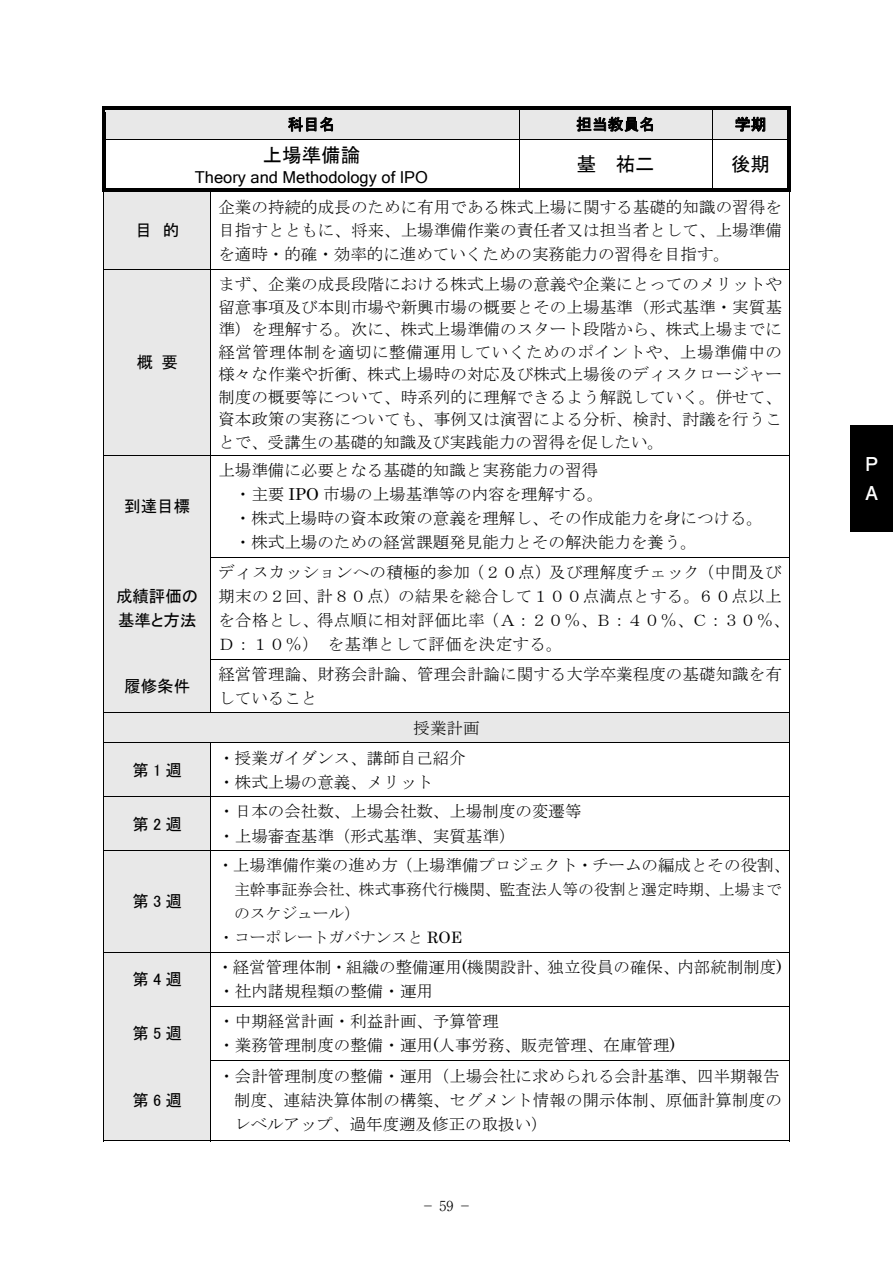
<style>
.page{position:relative;width:893px;height:1263px;background:#fff}
.page>*{position:absolute;margin:0;border:0;box-sizing:border-box;transform-origin:0 0}
.t1{font:19.5px "MS Gothic";color:#000}
.t2{font:700 19.2px/28.7px "Futo Go B101 Pr 6 N";color:#fff}
.t3{font:16.5px/24px "MS Mincho";letter-spacing:.005em;color:#000}
.t4{font:16.5px/24px "MS P Gothic";letter-spacing:.005em;color:#000}
.t5{font:16.5px "Microsoft Sans Serif";color:#000}
.t6{font:15.75px "MS Mincho";color:#000}
.t7{font:15.75px "MS P Gothic";letter-spacing:.005em;color:#000}
.t8{font:300 13.8px "Ryumin Pr 6 N";color:#000}
.s1{font-family:"Century"}
</style>
<div class="page">
<div style="left:850px;top:425px;width:43px;height:106px;background:#000"></div>
<div style="left:105px;top:110px;width:414px;height:29px;background:#e8e8e8"></div>
<svg style="left:288px;top:117px;width:45px;height:15px"></svg>
<div style="left:520px;top:110px;width:192px;height:29px;background:#e8e8e8"></div>
<svg style="left:577px;top:117px;width:76px;height:15px"></svg>
<div style="left:712px;top:110px;width:76px;height:29px;background:#e8e8e8"></div>
<svg style="left:735px;top:117px;width:30px;height:15px"></svg>
<hr style="left:102px;top:106px;width:417px;height:4px;background:#000">
<hr style="left:519px;top:106px;width:193px;height:4px;background:#000">
<hr style="left:712px;top:106px;width:76px;height:4px;background:#000">
<svg style="left:788px;top:106px;width:3px;height:6px"></svg>
<hr style="left:102px;top:112px;width:3px;height:27px;background:#000">
<hr style="left:788px;top:112px;width:3px;height:27px;background:#000">
<hr style="left:105px;top:139px;width:414px;height:1px;background:#000">
<svg style="left:519px;top:110px;width:1px;height:32px"></svg>
<hr style="left:520px;top:139px;width:192px;height:1px;background:#000">
<svg style="left:712px;top:110px;width:1px;height:32px"></svg>
<hr style="left:712px;top:139px;width:76px;height:1px;background:#000">
<hr style="left:102px;top:142px;width:3px;height:47px;background:#000">
<hr style="left:519px;top:142px;width:1px;height:47px;background:#000">
<hr style="left:712px;top:142px;width:1px;height:47px;background:#000">
<hr style="left:788px;top:142px;width:3px;height:47px;background:#000">
<div style="left:104px;top:192px;width:107px;height:77px;background:#e8e8e8"></div>
<svg style="left:102px;top:189px;width:3px;height:6px"></svg>
<hr style="left:105px;top:189px;width:106px;height:3px;background:#000">
<hr style="left:211px;top:189px;width:577px;height:3px;background:#000">
<svg style="left:788px;top:189px;width:3px;height:6px"></svg>
<hr style="left:103px;top:195px;width:1px;height:74px;background:#000">
<hr style="left:211px;top:195px;width:1px;height:74px;background:#000">
<hr style="left:789px;top:195px;width:1px;height:74px;background:#000">
<div style="left:104px;top:270px;width:107px;height:185px;background:#e8e8e8"></div>
<hr style="left:104px;top:269px;width:107px;height:1px;background:#000">
<hr style="left:211px;top:269px;width:578px;height:1px;background:#000">
<hr style="left:103px;top:272px;width:1px;height:183px;background:#000">
<hr style="left:211px;top:272px;width:1px;height:183px;background:#000">
<hr style="left:789px;top:272px;width:1px;height:183px;background:#000">
<div style="left:104px;top:456px;width:107px;height:101px;background:#e8e8e8"></div>
<hr style="left:104px;top:455px;width:107px;height:1px;background:#000">
<hr style="left:211px;top:455px;width:578px;height:1px;background:#000">
<hr style="left:103px;top:458px;width:1px;height:99px;background:#000">
<hr style="left:211px;top:458px;width:1px;height:99px;background:#000">
<hr style="left:789px;top:458px;width:1px;height:99px;background:#000">
<div style="left:104px;top:558px;width:107px;height:101px;background:#e8e8e8"></div>
<hr style="left:104px;top:557px;width:107px;height:1px;background:#000">
<hr style="left:211px;top:557px;width:578px;height:1px;background:#000">
<hr style="left:103px;top:560px;width:1px;height:99px;background:#000">
<hr style="left:211px;top:560px;width:1px;height:99px;background:#000">
<hr style="left:789px;top:560px;width:1px;height:99px;background:#000">
<div style="left:104px;top:659px;width:107px;height:53px;background:#e8e8e8"></div>
<hr style="left:211px;top:659px;width:578px;height:1px;background:#000">
<hr style="left:103px;top:662px;width:1px;height:51px;background:#000">
<hr style="left:211px;top:662px;width:1px;height:51px;background:#000">
<hr style="left:789px;top:662px;width:1px;height:51px;background:#000">
<div style="left:111px;top:716px;width:671px;height:24px;background:#e8e8e8"></div>
<hr style="left:104px;top:713px;width:107px;height:3px;background:#e8e8e8">
<hr style="left:211px;top:713px;width:578px;height:3px;background:#e8e8e8">
<hr style="left:104px;top:740px;width:685px;height:2px;background:#e8e8e8">
<div style="left:104px;top:743px;width:107px;height:53px;background:#e8e8e8"></div>
<svg style="left:103px;top:713px;width:1px;height:33px"></svg>
<hr style="left:104px;top:742px;width:107px;height:1px;background:#000">
<hr style="left:211px;top:742px;width:578px;height:1px;background:#000">
<svg style="left:789px;top:713px;width:1px;height:33px"></svg>
<hr style="left:103px;top:746px;width:1px;height:50px;background:#000">
<hr style="left:211px;top:746px;width:1px;height:50px;background:#000">
<hr style="left:789px;top:746px;width:1px;height:50px;background:#000">
<div style="left:104px;top:797px;width:107px;height:53px;background:#e8e8e8"></div>
<hr style="left:104px;top:796px;width:107px;height:1px;background:#000">
<hr style="left:211px;top:796px;width:578px;height:1px;background:#000">
<hr style="left:103px;top:800px;width:1px;height:50px;background:#000">
<hr style="left:211px;top:800px;width:1px;height:50px;background:#000">
<hr style="left:789px;top:800px;width:1px;height:50px;background:#000">
<div style="left:104px;top:851px;width:107px;height:101px;background:#e8e8e8"></div>
<hr style="left:104px;top:850px;width:107px;height:1px;background:#000">
<hr style="left:211px;top:850px;width:578px;height:1px;background:#000">
<hr style="left:103px;top:853px;width:1px;height:99px;background:#000">
<hr style="left:211px;top:853px;width:1px;height:99px;background:#000">
<hr style="left:789px;top:853px;width:1px;height:99px;background:#000">
<div style="left:104px;top:953px;width:107px;height:53px;background:#e8e8e8"></div>
<hr style="left:104px;top:952px;width:107px;height:1px;background:#000">
<hr style="left:211px;top:952px;width:578px;height:1px;background:#000">
<hr style="left:103px;top:955px;width:1px;height:51px;background:#000">
<hr style="left:211px;top:955px;width:1px;height:51px;background:#000">
<hr style="left:789px;top:955px;width:1px;height:51px;background:#000">
<div style="left:104px;top:1007px;width:107px;height:53px;background:#e8e8e8"></div>
<hr style="left:104px;top:1006px;width:107px;height:3px;background:#e8e8e8">
<hr style="left:211px;top:1006px;width:578px;height:1px;background:#000">
<hr style="left:103px;top:1009px;width:1px;height:51px;background:#000">
<hr style="left:211px;top:1009px;width:1px;height:51px;background:#000">
<hr style="left:789px;top:1009px;width:1px;height:51px;background:#000">
<div style="left:104px;top:1060px;width:107px;height:80px;background:#e8e8e8"></div>
<hr style="left:211px;top:1060px;width:578px;height:1px;background:#000">
<hr style="left:103px;top:1063px;width:1px;height:78px;background:#000">
<hr style="left:103px;top:1140px;width:108px;height:1px;background:#000">
<hr style="left:211px;top:1063px;width:1px;height:78px;background:#000">
<hr style="left:211px;top:1140px;width:578px;height:1px;background:#000">
<hr style="left:789px;top:1063px;width:1px;height:78px;background:#000">
<p class="t4" style="left:135px;top:218px;width:45px">目 的</p>
<p class="t4" style="left:137px;top:350px;width:43px">概 要</p>
<p class="t7" style="left:288px;top:116px;width:49px">科目名</p>
<p class="t7" style="left:576px;top:116px;width:81px">担当教員名</p>
<p class="t7" style="left:735px;top:116px;width:33px">学期</p>
<p class="t1" style="left:263px;top:145px;width:99px">上場準備論</p>
<p class="t5" style="left:195px;top:166px;width:235px">Theory and Methodology of IPO</p>
<p class="t1" style="left:577px;top:154px;width:80px">䑓 祐二</p>
<p class="t1" style="left:731px;top:154px;width:41px">後期</p>
<p class="t3" style="left:218px;top:195px;width:565px;text-align:justify">企業の持続的成長のために有用である株式上場に関する基礎的知識の習得を目指すとともに、将来、上場準備作業の責任者又は担当者として、上場準備を適時・的確・効率的に進めていくための実務能力の習得を目指す。</p>
<p class="t3" style="left:218px;top:273px;width:565px;line-height:22.5px;text-align:justify">まず、企業の成長段階における株式上場の意義や企業にとってのメリットや留意事項及び本則市場や新興市場の概要とその上場基準（形式基準・実質基準）を理解する。次に、株式上場準備のスタート段階から、株式上場までに経営管理体制を適切に整備運用していくためのポイントや、上場準備中の様々な作業や折衝、株式上場時の対応及び株式上場後のディスクロージャー制度の概要等について、時系列的に理解できるよう解説していく。併せて、資本政策の実務についても、事例又は演習による分析、検討、討議を行うことで、受講生の基礎的知識及び実践能力の習得を促したい。</p>
<p class="t4" style="left:124px;top:494px;width:67px">到達目標</p>
<p class="t4" style="left:116px;top:584px;width:84px">成績評価の基準と方法</p>
<p class="t4" style="left:124px;top:674px;width:67px">履修条件</p>
<p class="t4" style="left:133px;top:758px;width:51px">第1週</p>
<p class="t4" style="left:133px;top:811px;width:51px">第2週</p>
<p class="t4" style="left:133px;top:889px;width:51px">第3週</p>
<p class="t4" style="left:133px;top:967px;width:51px">第4週</p>
<p class="t4" style="left:133px;top:1021px;width:51px">第5週</p>
<p class="t4" style="left:133px;top:1088px;width:51px">第6週</p>
<p class="t3" style="left:235px;top:458px;width:530px;text-indent:-17px">上場準備に必要となる基礎的知識と実務能力の習得<br>・主要 <span class="s1">IPO</span> 市場の上場基準等の内容を理解する。<br>・株式上場時の資本政策の意義を理解し、その作成能力を身につける。・株式上場のための経営課題発見能力とその解決能力を養う。</p>
<p class="t3" style="left:218px;top:560px;width:573px">ディスカッションへの積極的参加（２０点）及び理解度チェック（中間及び期末の２回、計８０点）の結果を総合して１００点満点とする。６０点以上を合格とし、得点順に相対評価比率（Ａ：２０％、Ｂ：４０％、Ｃ：３０％、Ｄ：１０％）を基準として評価を決定する。</p>
<p class="t3" style="left:218px;top:662px;width:565px">経営管理論、財務会計論、管理会計論に関する大学卒業程度の基礎知識を有していること</p>
<p class="t3" style="left:413px;top:716px;width:67px">授業計画</p>
<p class="t3" style="left:218px;top:746px;width:249px">・授業ガイダンス、講師自己紹介・株式上場の意義、メリット</p>
<p class="t3" style="left:218px;top:799px;width:365px">・日本の会社数、上場会社数、上場制度の変遷等・上場審査基準（形式基準、実質基準）</p>
<p class="t3" style="left:217px;top:853px;width:574px">・上場準備作業の進め方（上場準備プロジェクト・チームの編成とその役割、</p>
<p class="t6" style="left:234px;top:881px;width:549px">主幹事証券会社、株式事務代行機関、監査法人等の役割と選定時期、上場まで</p>
<p class="t6" style="left:234px;top:905px;width:127px">のスケジュール）</p>
<p class="t6" style="left:218px;top:929px;width:245px">・コーポレートガバナンスと <span class="s1">ROE</span></p>
<p class="t3" style="left:217px;top:955px;width:566px">・経営管理体制・組織の整備運用<span class="s1">(</span>機関設計、独立役員の確保、内部統制制度<span class="s1">)</span>・社内諸規程類の整備・運用</p>
<p class="t3" style="left:218px;top:1009px;width:458px">・中期経営計画・利益計画、予算管理<br>・業務管理制度の整備・運用<span class="s1">(</span>人事労務、販売管理、在庫管理<span class="s1">)</span></p>
<p class="t3" style="left:234px;top:1064px;width:549px;text-indent:-16px">・会計管理制度の整備・運用（上場会社に求められる会計基準、四半期報告制度、連結決算体制の構築、セグメント情報の開示体制、原価計算制度のレベルアップ、過年度遡及修正の取扱い）</p>
<p class="t8" style="left:421px;top:1195px;width:52px">− 59 −</p>
<p class="t2" style="left:862px;top:449px;width:17px">Ｐ<br>Ａ</p>
</div>
